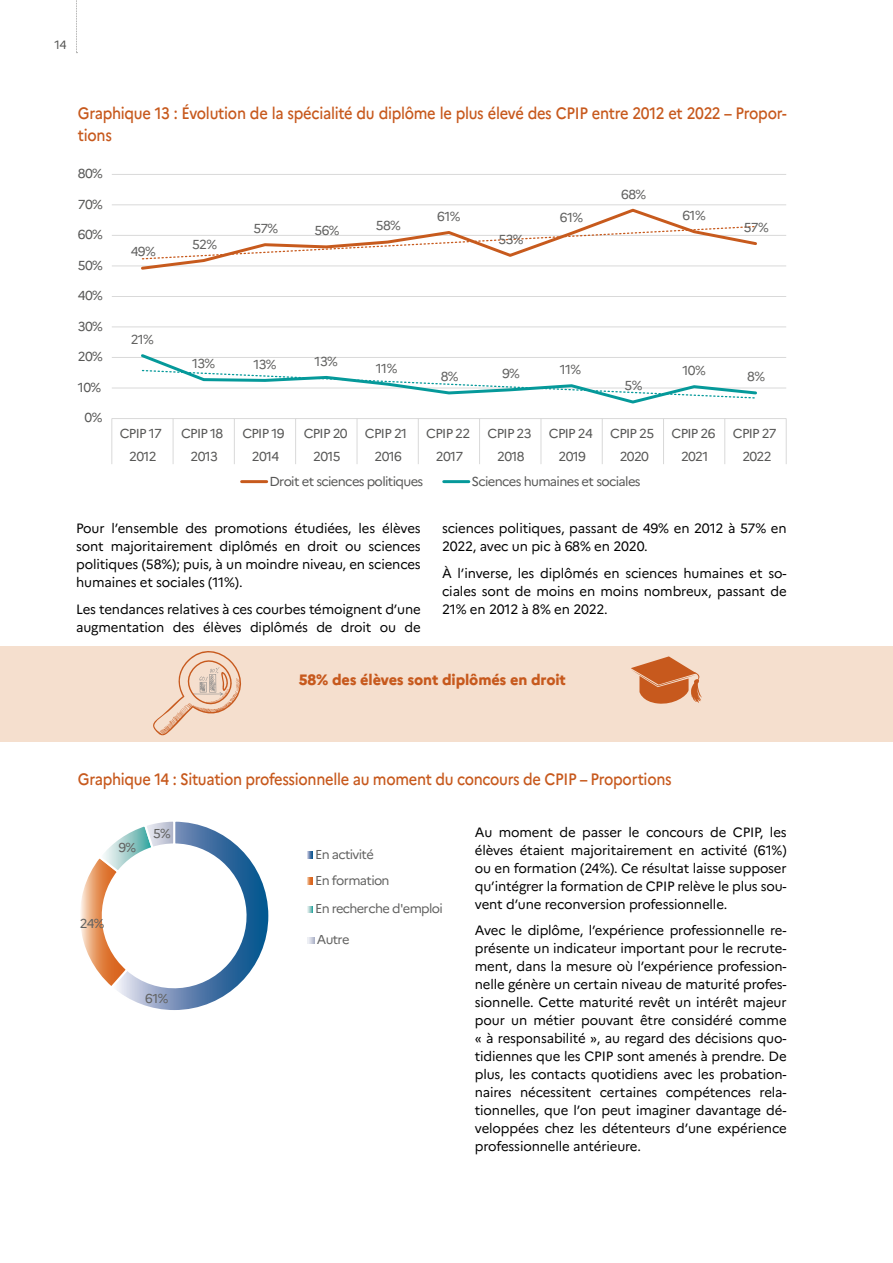
<style>
.page{position:relative;width:893px;height:1263px;background:#fff}
.page>*{position:absolute;margin:0;border:0;box-sizing:border-box;transform-origin:0 0}
.t1{font:500 16.5px/21.9px "Marianne";letter-spacing:-.02em;color:#c7591d;scale:.89 1}
.t2{font:800 15px "Marianne";letter-spacing:-.01em;color:#c7591d}
.t3{font:13.5px/18px "Marianne";letter-spacing:-.01em;color:#000;text-align:justify}
.t4{font:13.05px "Marianne";letter-spacing:-.05em;color:#575756}
.t5{font:13.05px "Marianne";letter-spacing:-.05em;color:#616160}
.t6{font:12.9px/25.8px "Marianne";letter-spacing:-.05em;color:#616160}
.t7{font:12px "Marianne";color:#575756}
</style>
<div class="page">
<svg style="left:76px;top:0;width:1px;height:53px"></svg>
<hr style="left:892px;top:1068px;width:1px;height:88px;background:#f5dfce">
<hr style="left:892px;top:536px;width:1px;height:95px;background:#f5dfce">
<div style="left:0;top:646px;width:893px;height:96px;background:#f5dfce"></div>
<hr style="left:112px;top:174px;width:674px;height:1px;background:#d9d9d9">
<hr style="left:112px;top:204px;width:674px;height:1px;background:#d9d9d9">
<hr style="left:112px;top:235px;width:674px;height:1px;background:#d9d9d9">
<hr style="left:112px;top:265px;width:674px;height:1px;background:#d9d9d9">
<hr style="left:112px;top:296px;width:674px;height:1px;background:#d9d9d9">
<hr style="left:112px;top:326px;width:674px;height:1px;background:#d9d9d9">
<hr style="left:112px;top:357px;width:674px;height:1px;background:#d9d9d9">
<hr style="left:112px;top:387px;width:674px;height:1px;background:#d9d9d9">
<hr style="left:112px;top:418px;width:674px;height:1px;background:#d9d9d9">
<svg style="left:786px;top:419px;width:1px;height:45px"></svg>
<svg style="left:724px;top:419px;width:1px;height:45px"></svg>
<svg style="left:663px;top:419px;width:1px;height:45px"></svg>
<svg style="left:602px;top:419px;width:1px;height:45px"></svg>
<svg style="left:540px;top:419px;width:1px;height:45px"></svg>
<svg style="left:479px;top:419px;width:1px;height:45px"></svg>
<svg style="left:418px;top:419px;width:1px;height:45px"></svg>
<svg style="left:357px;top:419px;width:1px;height:45px"></svg>
<svg style="left:295px;top:419px;width:1px;height:45px"></svg>
<svg style="left:234px;top:419px;width:1px;height:45px"></svg>
<svg style="left:173px;top:419px;width:1px;height:45px"></svg>
<svg style="left:111px;top:419px;width:1px;height:45px"></svg>
<svg style="left:139px;top:208px;width:620px;height:62px"></svg>
<svg style="left:139px;top:354px;width:620px;height:50px"></svg>
<hr style="left:242px;top:480px;width:25px;height:3px;background:#c75a1d">
<hr style="left:444px;top:480px;width:25px;height:3px;background:#05999a">
<svg style="left:80px;top:821px;width:189px;height:189px"></svg>
<svg style="left:307px;top:852px;width:5px;height:6px"></svg>
<svg style="left:307px;top:878px;width:6px;height:6px"></svg>
<svg style="left:307px;top:906px;width:5px;height:6px"></svg>
<svg style="left:308px;top:937px;width:6px;height:6px"></svg>
<svg style="left:153px;top:651px;width:88px;height:85px"></svg>
<svg style="left:631px;top:656px;width:71px;height:48px"></svg>
<p class="t7" style="left:54px;top:37px;width:14px">14</p>
<p class="t1" style="left:78px;top:102px;width:798px">Graphique 13 : Évolution de la spécialité du diplôme le plus élevé des CPIP entre 2012 et 2022 – Propor&shy;tions</p>
<p class="t4" style="left:78px;top:166px;width:26px">80%</p>
<p class="t4" style="left:78px;top:196px;width:26px">70%</p>
<p class="t4" style="left:78px;top:227px;width:26px">60%</p>
<p class="t4" style="left:78px;top:257px;width:26px">50%</p>
<p class="t4" style="left:78px;top:288px;width:26px">40%</p>
<p class="t4" style="left:78px;top:318px;width:26px">30%</p>
<p class="t4" style="left:78px;top:349px;width:26px">20%</p>
<p class="t4" style="left:78px;top:379px;width:25px">10%</p>
<p class="t4" style="left:84px;top:410px;width:19px">0%</p>
<p class="t5" style="left:131px;top:244px;width:27px">49%</p>
<p class="t5" style="left:131px;top:331px;width:25px">21%</p>
<p class="t5" style="left:192px;top:236px;width:27px">52%</p>
<p class="t5" style="left:253px;top:220px;width:27px">57%</p>
<p class="t5" style="left:315px;top:223px;width:27px">56%</p>
<p class="t5" style="left:376px;top:218px;width:27px">58%</p>
<p class="t5" style="left:192px;top:355px;width:25px">13%</p>
<p class="t5" style="left:253px;top:356px;width:25px">13%</p>
<p class="t5" style="left:315px;top:353px;width:25px">13%</p>
<p class="t5" style="left:376px;top:360px;width:23px">11%</p>
<p class="t5" style="left:437px;top:208px;width:25px">61%</p>
<p class="t5" style="left:560px;top:209px;width:25px">61%</p>
<p class="t5" style="left:499px;top:231px;width:27px">53%</p>
<p class="t5" style="left:441px;top:369px;width:19px">8%</p>
<p class="t5" style="left:502px;top:365px;width:19px">9%</p>
<p class="t5" style="left:560px;top:361px;width:23px">11%</p>
<p class="t5" style="left:621px;top:186px;width:27px">68%</p>
<p class="t5" style="left:682px;top:207px;width:25px">61%</p>
<p class="t5" style="left:744px;top:219px;width:27px">57%</p>
<p class="t5" style="left:625px;top:378px;width:19px">5%</p>
<p class="t5" style="left:682px;top:362px;width:25px">10%</p>
<p class="t5" style="left:747px;top:369px;width:19px">8%</p>
<p class="t4" style="left:120px;top:425px;width:44px">CPIP 17</p>
<p class="t4" style="left:181px;top:425px;width:44px">CPIP 18</p>
<p class="t4" style="left:242px;top:425px;width:44px">CPIP 19</p>
<p class="t4" style="left:304px;top:425px;width:45px">CPIP 20</p>
<p class="t4" style="left:365px;top:425px;width:44px">CPIP 21</p>
<p class="t4" style="left:426px;top:425px;width:45px">CPIP 22</p>
<p class="t4" style="left:488px;top:425px;width:45px">CPIP 23</p>
<p class="t4" style="left:549px;top:425px;width:45px">CPIP 24</p>
<p class="t4" style="left:610px;top:425px;width:45px">CPIP 25</p>
<p class="t4" style="left:671px;top:425px;width:45px">CPIP 26</p>
<p class="t4" style="left:733px;top:425px;width:45px">CPIP 27</p>
<p class="t4" style="left:129px;top:448px;width:29px">2012</p>
<p class="t4" style="left:191px;top:448px;width:29px">2013</p>
<p class="t4" style="left:252px;top:448px;width:29px">2014</p>
<p class="t4" style="left:313px;top:448px;width:29px">2015</p>
<p class="t4" style="left:375px;top:448px;width:29px">2016</p>
<p class="t4" style="left:436px;top:448px;width:29px">2017</p>
<p class="t4" style="left:497px;top:448px;width:29px">2018</p>
<p class="t4" style="left:558px;top:448px;width:29px">2019</p>
<p class="t4" style="left:620px;top:448px;width:31px">2020</p>
<p class="t4" style="left:681px;top:448px;width:29px">2021</p>
<p class="t4" style="left:742px;top:448px;width:31px">2022</p>
<p class="t4" style="left:269px;top:473px;width:155px">Droit et sciences politiques</p>
<p class="t4" style="left:471px;top:473px;width:171px">Sciences humaines et sociales</p>
<p class="t3" style="left:76px;top:519px;width:346px">Pour l’ensemble des promotions étudiées, les élèves sont majoritairement diplômés en droit ou sciences politiques (58%); puis, à un moindre niveau, en sciences humaines et sociales (11%).</p>
<p class="t3" style="left:76px;top:600px;width:346px">Les tendances relatives à ces courbes témoignent d’une augmentation des élèves diplômés de droit ou de</p>
<p class="t3" style="left:442px;top:519px;width:346px">sciences politiques, passant de 49% en 2012 à 57% en<br>2022, avec un pic à 68% en 2020.</p>
<p class="t3" style="left:442px;top:564px;width:346px">À l’inverse, les diplômés en sciences humaines et so&shy;ciales sont de moins en moins nombreux, passant de 21% en 2012 à 8% en 2022.</p>
<p class="t2" style="left:299px;top:671px;width:269px">58% des élèves sont diplômés en droit</p>
<p class="t1" style="left:78px;top:768px;width:669px">Graphique 14 : Situation professionnelle au moment du concours de CPIP – Proportions</p>
<p class="t3" style="left:475px;top:823px;width:313px">Au moment de passer le concours de CPIP, les élèves étaient majoritairement en activité (61%) ou en formation (24%). Ce résultat laisse supposer qu’intégrer la formation de CPIP relève le plus sou&shy;vent d’une reconversion professionnelle.</p>
<p class="t3" style="left:475px;top:921px;width:313px">Avec le diplôme, l’expérience professionnelle re&shy;présente un indicateur important pour le recrute&shy;ment, dans la mesure où l’expérience profession&shy;nelle génère un certain niveau de maturité profes&shy;sionnelle. Cette maturité revêt un intérêt majeur pour un métier pouvant être considéré comme « à responsabilité », au regard des décisions quo&shy;tidiennes que les CPIP sont amenés à prendre. De plus, les contacts quotidiens avec les probation&shy;naires nécessitent certaines compétences rela&shy;tionnelles, que l’on peut imaginer davantage dé&shy;veloppées chez les détenteurs d’une expérience professionnelle antérieure.</p>
<p class="t6" style="left:153px;top:820px;width:19px">5%</p>
<p class="t6" style="left:118px;top:834px;width:19px">9%</p>
<p class="t6" style="left:315px;top:841px;width:76px">En activité<br>En formation</p>
<p class="t6" style="left:315px;top:896px;width:129px">En recherche d'emploi</p>
<p class="t6" style="left:317px;top:927px;width:34px">Autre</p>
<p class="t6" style="left:80px;top:910px;width:26px">24%</p>
<p class="t6" style="left:145px;top:985px;width:25px">61%</p>
</div>
